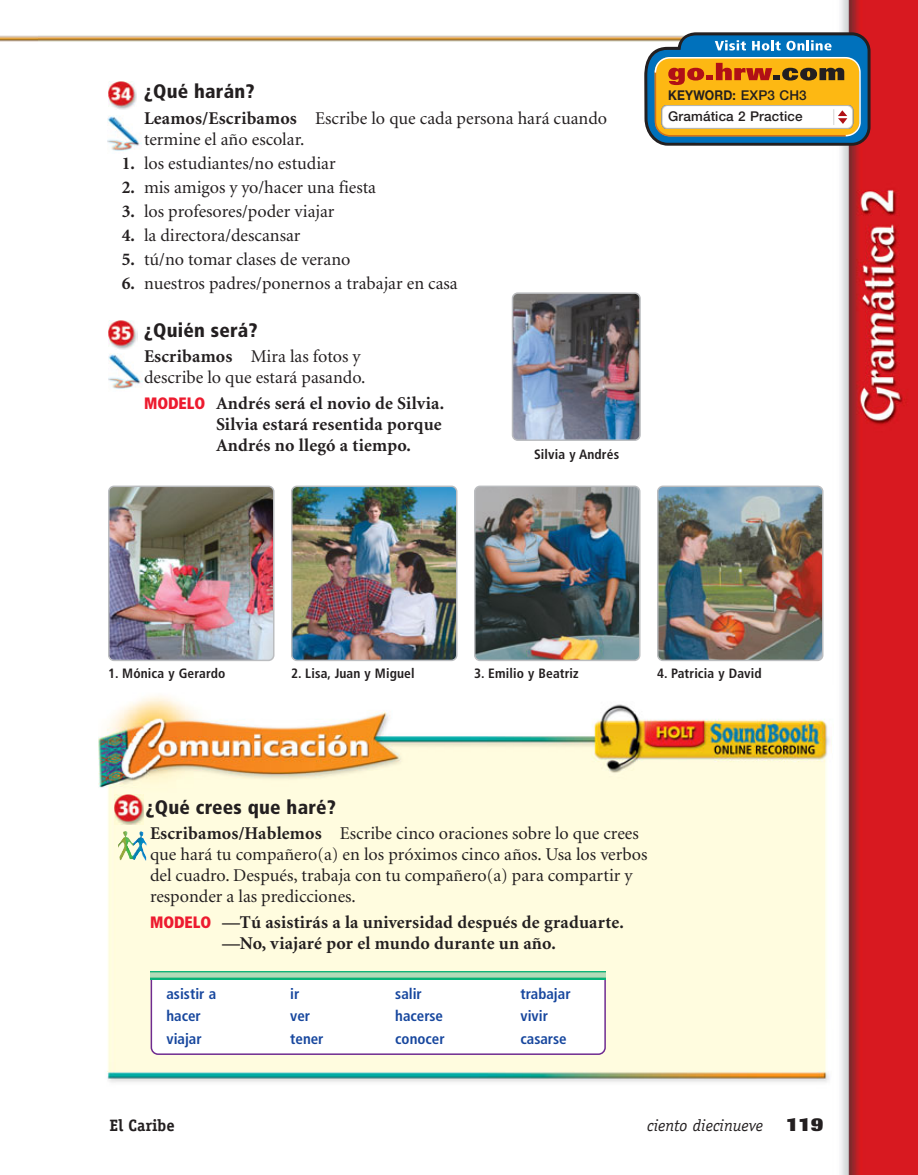
<style>
.page{position:relative;width:918px;height:1175px;background:#fff}
.page>*{position:absolute;margin:0;border:0;box-sizing:border-box;transform-origin:0 0}
.t1{font:900 condensed 19.5px "Frutiger";letter-spacing:.01em;color:#231f20}
.t2{font:18px/21px "Minion";color:#231f20}
.t3{font:700 18px/21px "Minion";letter-spacing:.01em;color:#231f20}
.t4{font:italic 16.5px "Officina Serif";color:#231f20}
.t5{font:700 16.5px "Officina Serif";color:#231f20}
.t6{font:700 condensed 15px "Frutiger";color:#17479e}
.t7{font:700 condensed 13.5px "Frutiger";letter-spacing:.01em;color:#231f20}
.t8{font:500 13.5px/21px "Helvetica Neue";letter-spacing:.01em;color:#231f20}
.s1{font-weight:700}
.s2{font-family:"Frutiger";font-weight:900;font-stretch:condensed;font-size:16.5px;color:#ed1b2f}
.s3{font-family:"Imago";font-weight:800;font-style:normal;font-size:19.5px}
</style>
<div class="page">
<img style="left:0;top:0;width:918px;height:1174px">
<p class="t1" style="left:144px;top:84px;width:112px">¿Qué harán?</p>
<p class="t2" style="left:144px;top:109px;width:465px"><span class="s1">Leamos/Escribamos</span> Escribe lo que cada persona hará cuando termine el año escolar.</p>
<p class="t2" style="left:122px;top:154px;width:215px"><span class="s1">1.</span> los estudiantes/no estudiar</p>
<p class="t2" style="left:122px;top:178px;width:256px"><span class="s1">2.</span> mis amigos y yo/hacer una fiesta</p>
<p class="t2" style="left:122px;top:202px;width:214px"><span class="s1">3.</span> los profesores/poder viajar</p>
<p class="t2" style="left:122px;top:226px;width:180px"><span class="s1">4.</span> la directora/descansar</p>
<p class="t2" style="left:122px;top:250px;width:230px"><span class="s1">5.</span> tú/no tomar clases de verano</p>
<p class="t2" style="left:122px;top:274px;width:338px"><span class="s1">6.</span> nuestros padres/ponernos a trabajar en casa</p>
<p class="t1" style="left:144px;top:322px;width:115px">¿Quién será?</p>
<p class="t2" style="left:144px;top:348px;width:223px"><span class="s1">Escribamos</span> Mira las fotos y describe lo que estará pasando.</p>
<p class="t3" style="left:216px;top:394px;width:230px;text-indent:-72px"><span class="s2">MODELO</span> Andrés será el novio de Silvia.<br>Silvia estará resentida porque<br>Andrés no llegó a tiempo.</p>
<p class="t7" style="left:534px;top:449px;width:87px">Silvia y Andrés</p>
<p class="t8" style="left:668px;top:86px;width:140px"><span class="s1">KEYWORD:</span> EXP3 CH3<br>Gramática 2 Practice</p>
<p class="t7" style="left:108px;top:668px;width:119px">1. Mónica y Gerardo</p>
<p class="t7" style="left:291px;top:668px;width:125px">2. Lisa, Juan y Miguel</p>
<p class="t7" style="left:474px;top:668px;width:106px">3. Emilio y Beatriz</p>
<p class="t7" style="left:657px;top:668px;width:106px">4. Patricia y David</p>
<p class="t1" style="left:146px;top:799px;width:192px">¿Qué crees que haré?</p>
<p class="t2" style="left:150px;top:824px;width:499px"><span class="s1">Escribamos/Hablemos</span> Escribe cinco oraciones sobre lo que crees que hará tu compañero(a) en los próximos cinco años. Usa los verbos del cuadro. Después, trabaja con tu compañero(a) para compartir y responder a las predicciones.</p>
<p class="t3" style="left:150px;top:913px;width:475px;text-align:center"><span class="s2">MODELO</span> —Tú asistirás a la universidad después de graduarte. —No, viajaré por el mundo durante un año.</p>
<p class="t6" style="left:166px;top:987px;width:51px">asistir a</p>
<p class="t6" style="left:290px;top:987px;width:11px">ir</p>
<p class="t6" style="left:395px;top:987px;width:28px">salir</p>
<p class="t6" style="left:520px;top:987px;width:52px">trabajar</p>
<p class="t6" style="left:166px;top:1010px;width:36px">hacer</p>
<p class="t6" style="left:290px;top:1010px;width:21px">ver</p>
<p class="t6" style="left:395px;top:1010px;width:49px">hacerse</p>
<p class="t6" style="left:520px;top:1010px;width:29px">vivir</p>
<p class="t6" style="left:166px;top:1032px;width:37px">viajar</p>
<p class="t6" style="left:290px;top:1032px;width:35px">tener</p>
<p class="t6" style="left:395px;top:1032px;width:51px">conocer</p>
<p class="t6" style="left:521px;top:1032px;width:48px">casarse</p>
<p class="t5" style="left:110px;top:1119px;width:67px">El Caribe</p>
<p class="t4" style="left:647px;top:1119px;width:178px">ciento diecinueve <span class="s3">119</span></p>
</div>
